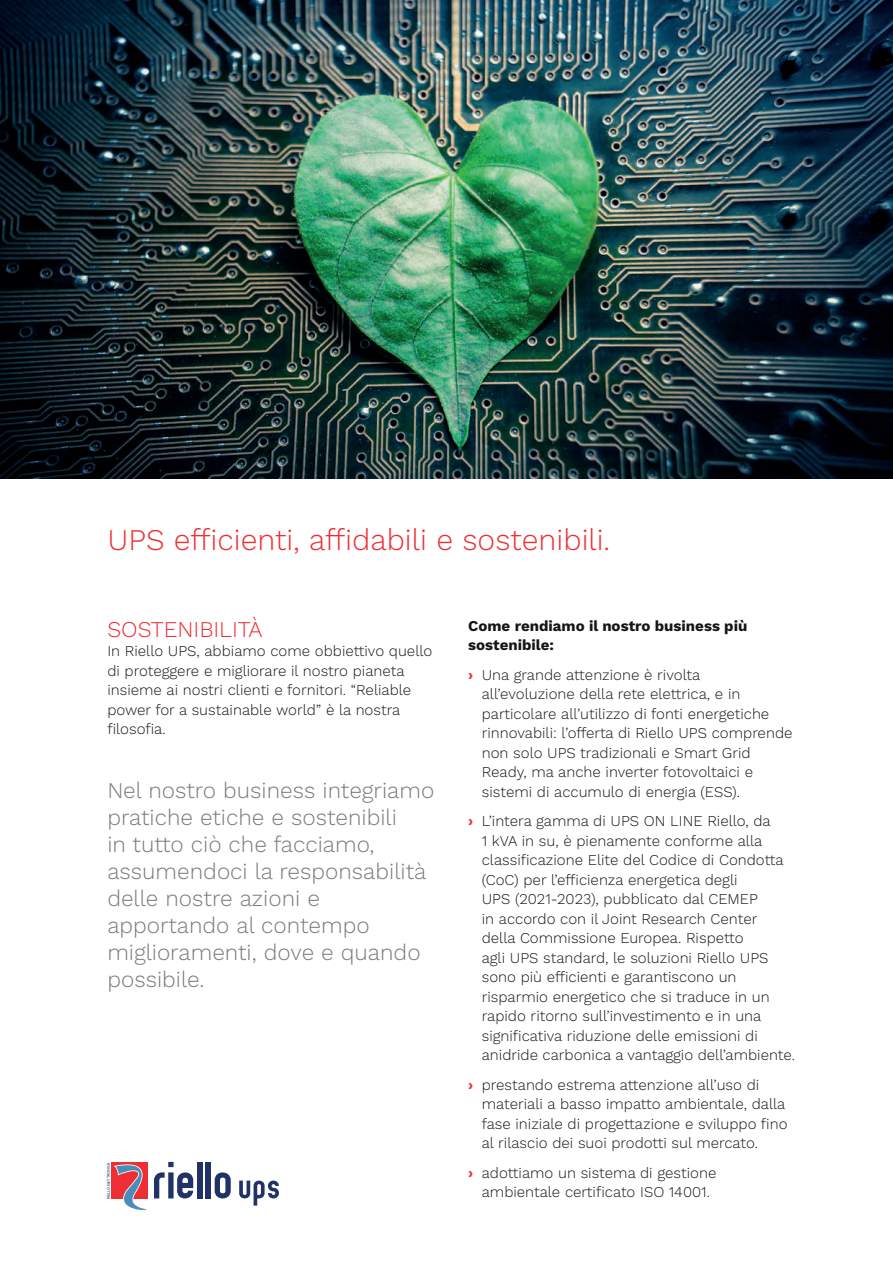
<style>
.page{position:relative;width:893px;height:1263px;background:#fff}
.page>*{position:absolute;margin:0;border:0;box-sizing:border-box;transform-origin:0 0}
.t1{font:300 30px "Work Sans";color:#ee2e33}
.t2{font:300 22.5px/27px "Work Sans";color:#767b7f}
.t3{font:300 22.5px "Work Sans";color:#ee2e33}
.t4{font:300 15px/19.5px "Work Sans";color:#171419}
.t5{font:700 15px/19.5px "Work Sans";color:#171419}
.t6{font:3.75px "Gill Sans";color:#213266}
.s1{font-weight:700;color:#ee2e33}
</style>
<div class="page">
<svg style="left:239px;top:1180px;width:40px;height:25px"></svg>
<div style="left:197px;top:1162px;width:5px;height:36px;background:#213266"></div>
<div style="left:206px;top:1162px;width:5px;height:36px;background:#213266"></div>
<svg style="left:215px;top:1172px;width:16px;height:26px"></svg>
<svg style="left:111px;top:1161px;width:82px;height:49px"></svg>
<img style="left:0;top:0;width:893px;height:478px">
<h1 class="t1" style="left:107px;top:522px;width:504px">UPS efficienti, affidabili e sostenibili.</h1>
<h2 class="t3" style="left:107px;top:616px;width:157px">SOSTENIBILITÀ</h2>
<p class="t4" style="left:107px;top:642px;width:326px">In Riello UPS, abbiamo come obbiettivo quello di proteggere e migliorare il nostro pianeta insieme ai nostri clienti e fornitori. “Reliable power for a sustainable world” è la nostra filosofia.</p>
<h2 class="t2" style="left:107px;top:777px;width:328px">Nel nostro business integriamo pratiche etiche e sostenibili<br>in tutto ciò che facciamo, assumendoci la responsabilità delle nostre azioni e apportando al contempo miglioramenti, dove e quando possibile.</h2>
<p class="t6" style="left:106px;top:1199px;width:38px;rotate:-90deg">RIELLO ELETTRONICA</p>
<p class="t5" style="left:468px;top:617px;width:281px">Come rendiamo il nostro business più sostenibile:</p>
<p class="t4" style="left:482px;top:666px;width:312px;text-indent:-14px"><span class="s1">›</span> Una grande attenzione è rivolta all’evoluzione della rete elettrica, e in particolare all’utilizzo di fonti energetiche rinnovabili: l’offerta di Riello UPS comprende non solo UPS tradizionali e Smart Grid Ready, ma anche inverter fotovoltaici e sistemi di accumulo di energia (ESS).</p>
<p class="t4" style="left:482px;top:812px;width:315px;text-indent:-14px"><span class="s1">›</span> L’intera gamma di UPS ON LINE Riello, da<br>1 kVA in su, è pienamente conforme alla classificazione Elite del Codice di Condotta (CoC) per l’efficienza energetica degli<br>UPS (2021-2023), pubblicato dal CEMEP<br>in accordo con il Joint Research Center<br>della Commissione Europea. Rispetto<br>agli UPS standard, le soluzioni Riello UPS sono più efficienti e garantiscono un risparmio energetico che si traduce in un rapido ritorno sull’investimento e in una significativa riduzione delle emissioni di anidride carbonica a vantaggio dell’ambiente.</p>
<p class="t4" style="left:482px;top:1076px;width:307px;text-indent:-14px"><span class="s1">›</span> prestando estrema attenzione all’uso di materiali a basso impatto ambientale, dalla fase iniziale di progettazione e sviluppo fino al rilascio dei suoi prodotti sul mercato.</p>
<p class="t4" style="left:468px;top:1164px;width:250px"><span class="s1">›</span> adottiamo un sistema di gestione</p>
<p class="t4" style="left:482px;top:1183px;width:230px">ambientale certificato ISO 14001.</p>
</div>
